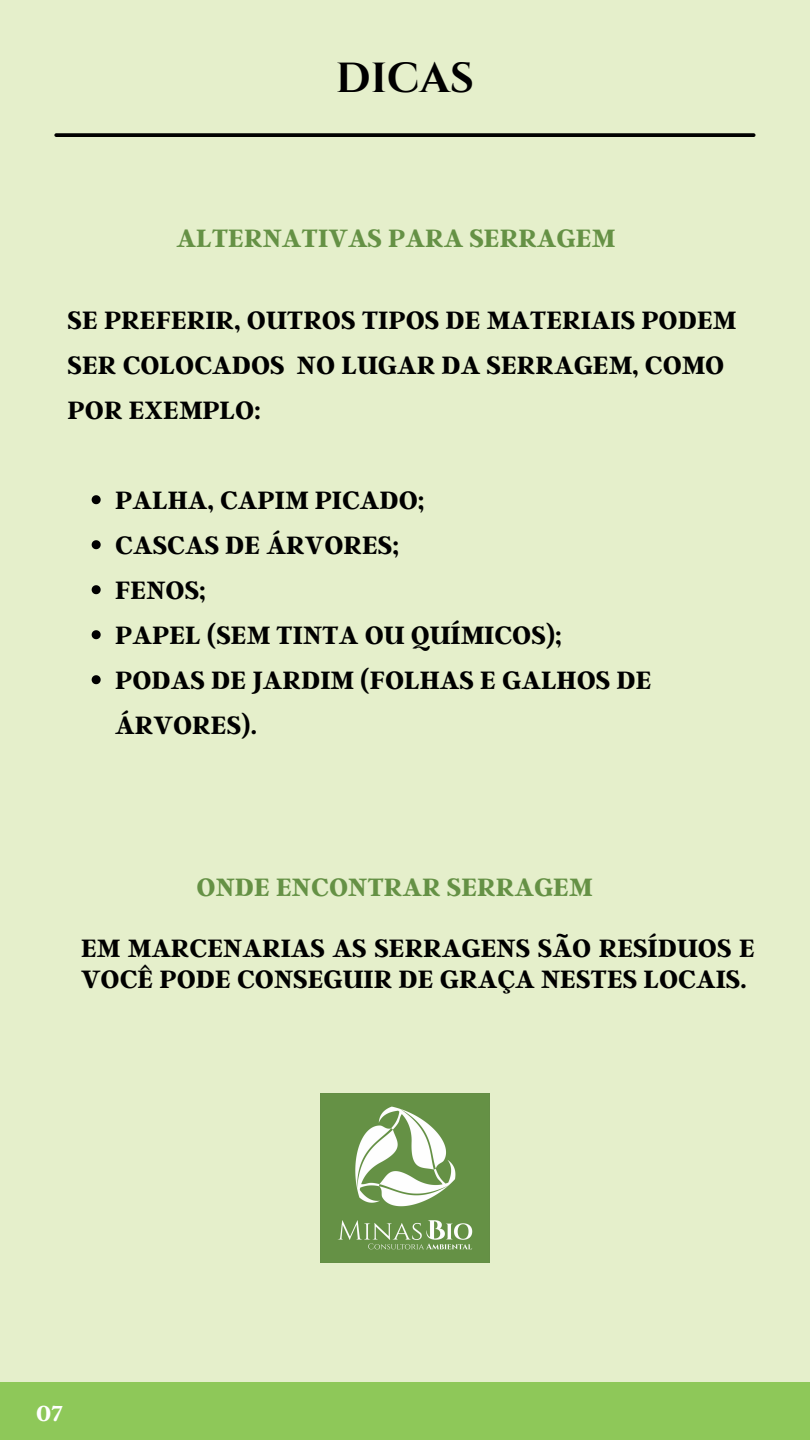
<style>
.page{position:relative;width:810px;height:1440px;background:#e5efcb}
.page>*{position:absolute;margin:0;border:0;box-sizing:border-box;transform-origin:0 0}
.t1{font:700 42px "Cinzel";color:#000}
.t2{font:700 28px/45px "Argent CF";color:#000}
.t3{font:700 28px "Argent CF";color:#659145}
.t4{font:700 24.2px "Argent CF";color:#fff}
</style>
<div class="page">
<div style="left:0;top:1382px;width:810px;height:58px;background:#8ec859"></div>
<svg style="left:92px;top:495px;width:9px;height:9px"></svg>
<svg style="left:92px;top:540px;width:9px;height:9px"></svg>
<svg style="left:92px;top:585px;width:9px;height:9px"></svg>
<svg style="left:92px;top:630px;width:9px;height:9px"></svg>
<svg style="left:92px;top:675px;width:9px;height:9px"></svg>
<svg style="left:56px;top:133px;width:698px;height:4px;fill:#000"></svg>
<img style="left:321px;top:1094px;width:168px;height:168px">
<h1 class="t1" style="left:336px;top:51px;width:140px">DICAS</h1>
<p class="t3" style="left:176px;top:220px;width:440px">ALTERNATIVAS PARA SERRAGEM</p>
<p class="t2" style="left:68px;top:296px;width:670px">SE PREFERIR, OUTROS TIPOS DE MATERIAIS PODEM<br>SER COLOCADOS NO LUGAR DA SERRAGEM, COMO<br>POR EXEMPLO:</p>
<p class="t2" style="left:115px;top:476px;width:538px">PALHA, CAPIM PICADO;<br>CASCAS DE ÁRVORES;<br>FENOS;<br>PAPEL (SEM TINTA OU QUÍMICOS);<br>PODAS DE JARDIM (FOLHAS E GALHOS DE<br>ÁRVORES).</p>
<p class="t3" style="left:197px;top:869px;width:397px">ONDE ENCONTRAR SERRAGEM</p>
<p class="t2" style="left:81px;top:931px;width:675px;line-height:30.8px">EM MARCENARIAS AS SERRAGENS SÃO RESÍDUOS E<br>VOCÊ PODE CONSEGUIR DE GRAÇA NESTES LOCAIS.</p>
<p class="t4" style="left:36px;top:1397px;width:29px">07</p>
</div>
